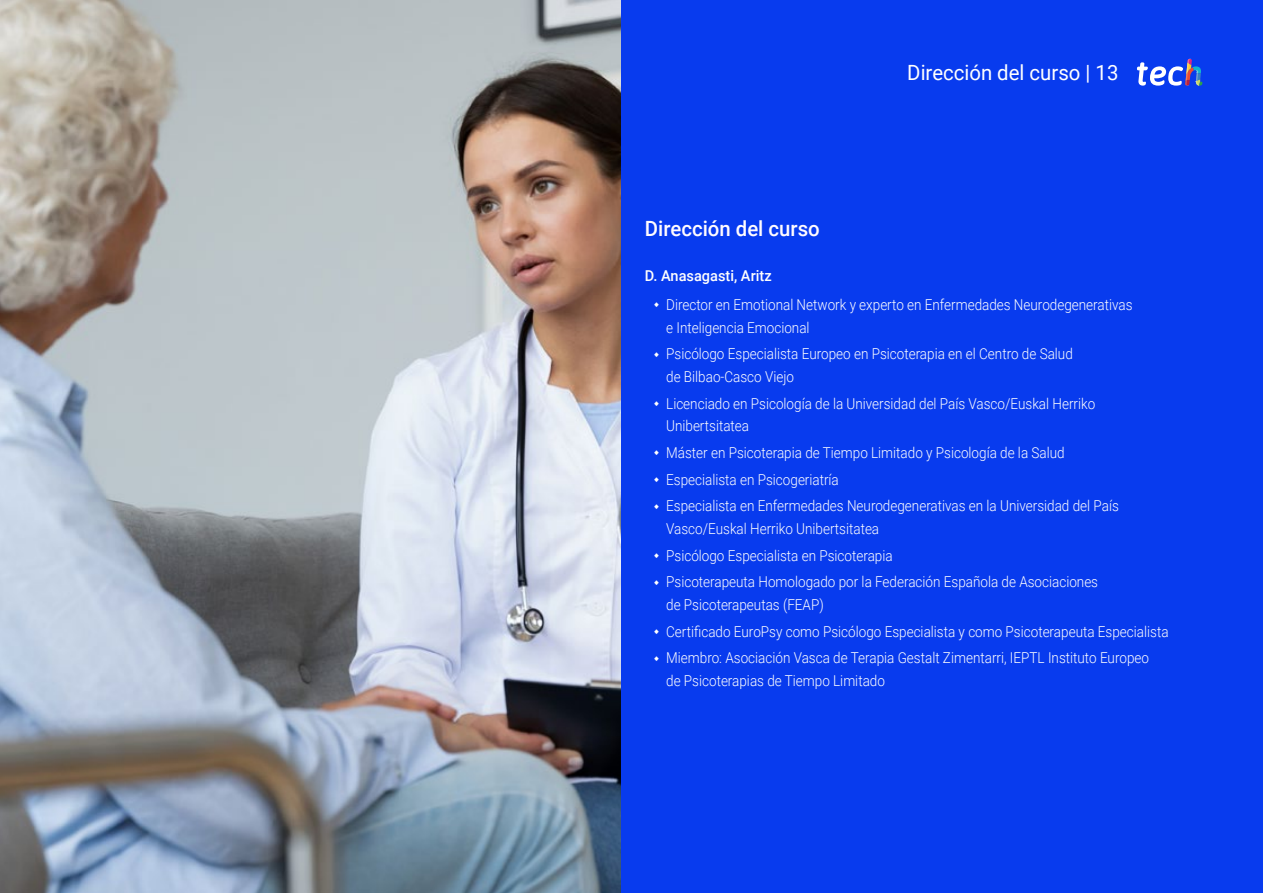
<style>
.page{position:relative;width:1263px;height:893px;background:#083bee}
.page>*{position:absolute;margin:0;border:0;box-sizing:border-box;transform-origin:0 0}
.t1{font:21px "Roboto";color:#fff}
.t2{font:500 21px "Roboto";color:#fffbff}
.t3{font:300 15px/26.7px "Roboto";color:#fff;scale:.9 1}
.t4{font:500 15px "Roboto";color:#fefefe}
</style>
<div class="page">
<svg style="left:1137px;top:59px;width:65px;height:27px"></svg>
<img style="left:0;top:0;width:621px;height:893px">
<h1 class="t2" style="left:645px;top:214px;width:176px">Dirección del curso</h1>
<h1 class="t1" style="left:907px;top:57px;width:213px">Dirección del curso | 13</h1>
<p class="t4" style="left:645px;top:265px;width:128px">D. Anasagasti, Aritz</p>
<p class="t3" style="left:666px;top:293px;width:520px;line-height:22.5px">Director en Emotional Network y experto en Enfermedades Neurodegenerativas e Inteligencia Emocional</p>
<p class="t3" style="left:666px;top:342px;width:453px;line-height:22.5px">Psicólogo Especialista Europeo en Psicoterapia en el Centro de Salud de Bilbao-Casco Viejo</p>
<p class="t3" style="left:666px;top:391px;width:478px;line-height:22.5px">Licenciado en Psicología de la Universidad del País Vasco/Euskal Herriko<br>Unibertsitatea</p>
<p class="t3" style="left:666px;top:439px;width:504px">Máster en Psicoterapia de Tiempo Limitado y Psicología de la Salud<br>Especialista en Psicogeriatría<br>Especialista en Enfermedades Neurodegenerativas en la Universidad del País</p>
<p class="t3" style="left:666px;top:515px;width:481px">Vasco/Euskal Herriko Unibertsitatea<br>Psicólogo Especialista en Psicoterapia<br>Psicoterapeuta Homologado por la Federación Española de Asociaciones</p>
<p class="t3" style="left:666px;top:591px;width:560px">de Psicoterapeutas (FEAP)<br>Certificado EuroPsy como Psicólogo Especialista y como Psicoterapeuta Especialista<br>Miembro: Asociación Vasca de Terapia Gestalt Zimentarri, IEPTL Instituto Europeo</p>
<p class="t3" style="left:666px;top:667px;width:245px">de Psicoterapias de Tiempo Limitado</p>
</div>
